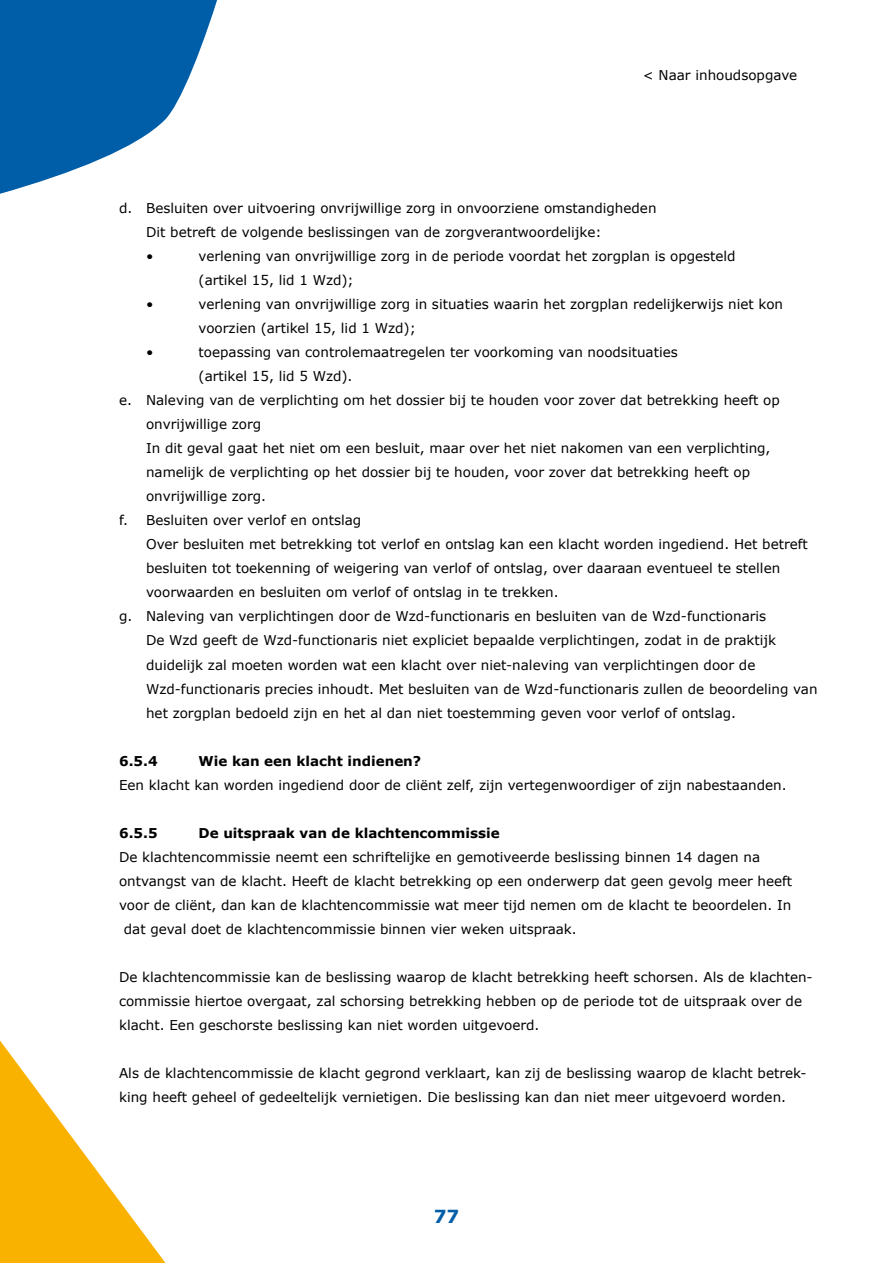
<style>
.page{position:relative;width:893px;height:1263px;background:#fff}
.page>*{position:absolute;margin:0;border:0;box-sizing:border-box;transform-origin:0 0}
.t1{font:700 18px "Verdana";color:#005ea8}
.t2{font:13.5px/24px "Verdana";color:#000}
.t3{font:700 13.5px "Verdana";color:#000}
</style>
<div class="page">
<svg style="left:0;top:1040px;width:166px;height:223px"></svg>
<svg style="left:0;top:0;width:217px;height:194px;fill:#005ea8"></svg>
<p class="t2" style="left:643px;top:64px;width:156px">&lt; Naar inhoudsopgave</p>
<p class="t2" style="left:146px;top:197px;width:512px;text-indent:-27px">d. Besluiten over uitvoering onvrijwillige zorg in onvoorziene omstandigheden<br>Dit betreft de volgende beslissingen van de zorgverantwoordelijke:<br>•</p>
<p class="t2" style="left:199px;top:245px;width:539px">verlening van onvrijwillige zorg in de periode voordat het zorgplan is opgesteld (artikel 15, lid 1 Wzd);</p>
<p class="t2" style="left:146px;top:293px;width:9px">•</p>
<p class="t2" style="left:199px;top:293px;width:586px">verlening van onvrijwillige zorg in situaties waarin het zorgplan redelijkerwijs niet kon voorzien (artikel 15, lid 1 Wzd);</p>
<p class="t2" style="left:146px;top:341px;width:9px">•</p>
<p class="t2" style="left:199px;top:341px;width:481px">toepassing van controlemaatregelen ter voorkoming van noodsituaties</p>
<p class="t2" style="left:199px;top:365px;width:155px">(artikel 15, lid 5 Wzd).</p>
<p class="t2" style="left:119px;top:389px;width:662px">e. Naleving van de verplichting om het dossier bij te houden voor zover dat betrekking heeft op</p>
<p class="t2" style="left:146px;top:413px;width:117px">onvrijwillige zorg</p>
<p class="t2" style="left:146px;top:437px;width:626px">In dit geval gaat het niet om een besluit, maar over het niet nakomen van een verplichting,</p>
<p class="t2" style="left:146px;top:461px;width:606px">namelijk de verplichting op het dossier bij te houden, voor zover dat betrekking heeft op</p>
<p class="t2" style="left:146px;top:485px;width:122px">onvrijwillige zorg.</p>
<p class="t2" style="left:119px;top:509px;width:244px">f. Besluiten over verlof en ontslag</p>
<p class="t2" style="left:146px;top:533px;width:663px">Over besluiten met betrekking tot verlof en ontslag kan een klacht worden ingediend. Het betreft</p>
<p class="t2" style="left:146px;top:557px;width:636px">besluiten tot toekenning of weigering van verlof of ontslag, over daaraan eventueel te stellen</p>
<p class="t2" style="left:146px;top:581px;width:414px">voorwaarden en besluiten om verlof of ontslag in te trekken.</p>
<p class="t2" style="left:119px;top:605px;width:649px">g. Naleving van verplichtingen door de Wzd-functionaris en besluiten van de Wzd-functionaris</p>
<p class="t2" style="left:146px;top:629px;width:632px">De Wzd geeft de Wzd-functionaris niet expliciet bepaalde verplichtingen, zodat in de praktijk</p>
<p class="t2" style="left:146px;top:653px;width:611px">duidelijk zal moeten worden wat een klacht over niet-naleving van verplichtingen door de</p>
<p class="t2" style="left:146px;top:677px;width:673px">Wzd-functionaris precies inhoudt. Met besluiten van de Wzd-functionaris zullen de beoordeling van</p>
<p class="t2" style="left:146px;top:701px;width:591px">het zorgplan bedoeld zijn en het al dan niet toestemming geven voor verlof of ontslag.</p>
<p class="t3" style="left:119px;top:752px;width:40px">6.5.4</p>
<p class="t3" style="left:199px;top:752px;width:224px">Wie kan een klacht indienen?</p>
<p class="t2" style="left:119px;top:773px;width:669px">Een klacht kan worden ingediend door de cliënt zelf, zijn vertegenwoordiger of zijn nabestaanden.</p>
<p class="t3" style="left:119px;top:824px;width:40px">6.5.5</p>
<p class="t3" style="left:199px;top:824px;width:303px">De uitspraak van de klachtencommissie</p>
<p class="t2" style="left:119px;top:845px;width:643px">De klachtencommissie neemt een schriftelijke en gemotiveerde beslissing binnen 14 dagen na</p>
<p class="t2" style="left:119px;top:869px;width:675px">ontvangst van de klacht. Heeft de klacht betrekking op een onderwerp dat geen gevolg meer heeft</p>
<p class="t2" style="left:119px;top:893px;width:674px">voor de cliënt, dan kan de klachtencommissie wat meer tijd nemen om de klacht te beoordelen. In</p>
<p class="t2" style="left:124px;top:917px;width:454px">dat geval doet de klachtencommissie binnen vier weken uitspraak.</p>
<p class="t2" style="left:119px;top:965px;width:695px">De klachtencommissie kan de beslissing waarop de klacht betrekking heeft schorsen. Als de klachten&shy;commissie hiertoe overgaat, zal schorsing betrekking hebben op de periode tot de uitspraak over de klacht. Een geschorste beslissing kan niet worden uitgevoerd.</p>
<p class="t2" style="left:119px;top:1061px;width:689px">Als de klachtencommissie de klacht gegrond verklaart, kan zij de beslissing waarop de klacht betrek&shy;king heeft geheel of gedeeltelijk vernietigen. Die beslissing kan dan niet meer uitgevoerd worden.</p>
<h1 class="t1" style="left:434px;top:1204px;width:27px">77</h1>
</div>
